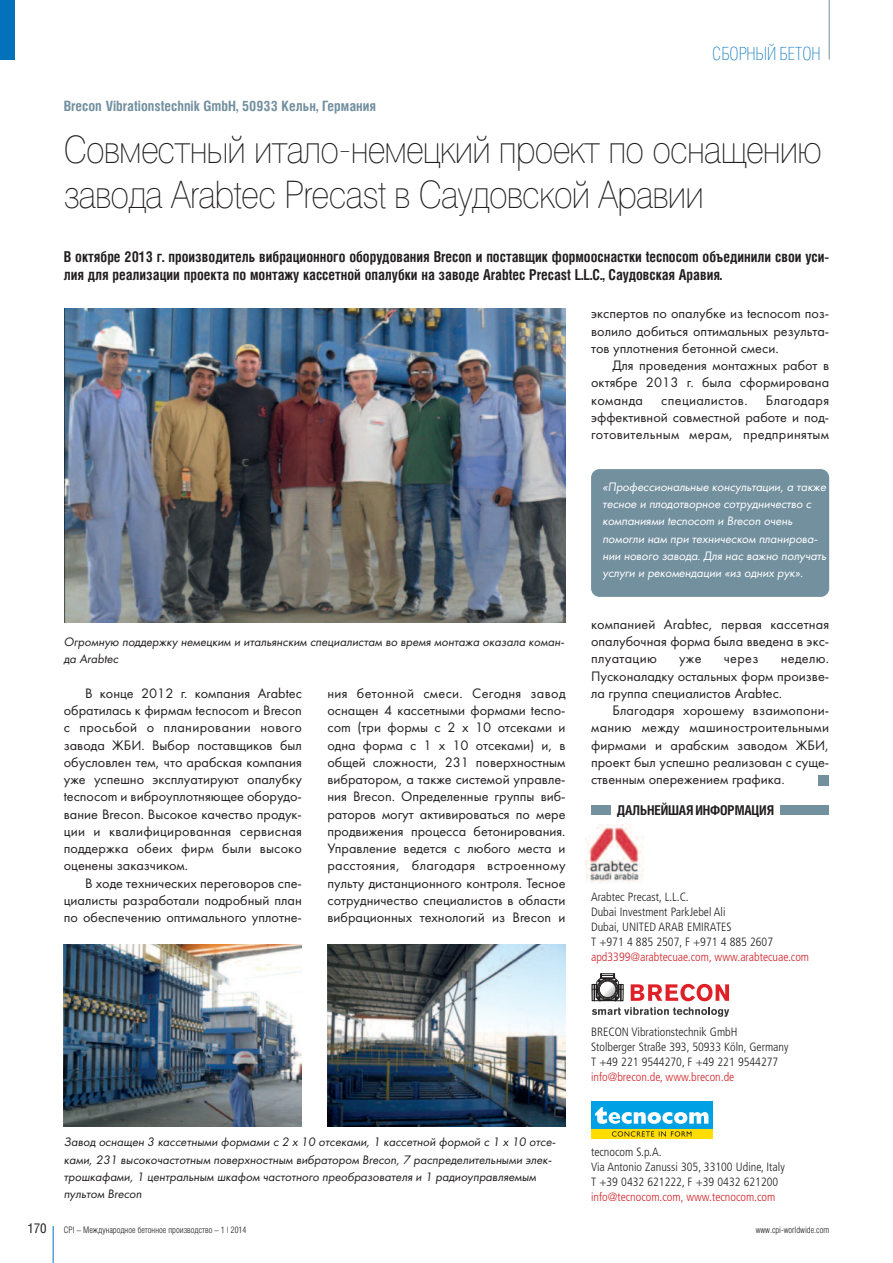
<style>
.page{position:relative;width:893px;height:1263px;background:#fff}
.page>*{position:absolute;margin:0;border:0;box-sizing:border-box;transform-origin:0 0}
.t1{font:100 37.5px/45px "Helios";letter-spacing:-.02em;color:#231f20;scale:.9 1}
.t2{font:100 18px "Helios Cond";color:#0372bb}
.t3{font:700 15px/18.8px "Helios Cond";color:#231f20;scale:.95 1}
.t4{font:14.25px/17.2px "Futura Book C";color:#231f20;text-align:justify}
.t5{font:14.25px "Futura Book C";letter-spacing:.025em;color:#231f20}
.t6{font:700 14.25px "Helios Cond";color:#73909f}
.t7{font:700 13.5px "Helios Cond";letter-spacing:-.01em;color:#231f20}
.t8{font:13.5px "Helios Cond";color:#231f20}
.t9{font:italic 12.75px/17.2px "Futura Book C";letter-spacing:-.005em;color:#231f20}
.t10{font:italic 12.75px/17.2px "Futura Book C";letter-spacing:-.01em;color:#fff}
.t11{font:300 condensed 12px/15px "Frutiger LT";color:#231f20}
.t12{font:300 9px "Helios Cond";color:#231f20}
.s1{color:#d1232a}
</style>
<div class="page">
<hr style="left:53px;top:1226px;width:1px;height:37px;background:#0372bb">
<hr style="left:829px;top:0;width:1px;height:60px;background:#73909f">
<div style="left:0;top:0;width:15px;height:60px;background:#0372bb"></div>
<img style="left:586px;top:824px;width:58px;height:59px">
<svg style="left:592px;top:973px;width:137px;height:44px"></svg>
<div style="left:591px;top:1101px;width:121px;height:28px;background:#00a1e4"></div>
<div style="left:591px;top:1129px;width:121px;height:10px;background:#ffdd01"></div>
<svg style="left:595px;top:1107px;width:113px;height:17px"></svg>
<svg style="left:612px;top:1131px;width:79px;height:5px"></svg>
<div style="left:591px;top:805px;width:19px;height:10px;background:#73909f"></div>
<div style="left:781px;top:805px;width:48px;height:10px;background:#73909f"></div>
<img style="left:65px;top:308px;width:501px;height:314px">
<img style="left:64px;top:944px;width:238px;height:182px">
<img style="left:327px;top:944px;width:239px;height:182px">
<div style="left:591px;top:469px;width:238px;height:128px;background:#73909f;border-radius:9px"></div>
<div style="left:819px;top:775px;width:10px;height:10px;background:#73909f"></div>
<p class="t6" style="left:64px;top:101px;width:314px">Brecon Vibrationstechnik GmbH, 50933 Кельн, Германия</p>
<p class="t2" style="left:712px;top:46px;width:110px">СБОРНЫЙ БЕТОН</p>
<p class="t1" style="left:64px;top:131px;width:844px">Совместный итало-немецкий проект по оснащению завода Arabtec Precast в Саудовской Аравии</p>
<p class="t3" style="left:64px;top:248px;width:807px">В октябре 2013 г. производитель вибрационного оборудования Brecon и поставщик формооснастки tecnocom объединили свои уси&shy;лия для реализации проекта по монтажу кассетной опалубки на заводе Arabtec Precast L.L.C., Саудовская Аравия.</p>
<p class="t4" style="left:591px;top:305px;width:240px">экспертов по опалубке из tecnocom поз-</p>
<p class="t4" style="left:591px;top:322px;width:240px">волило добиться оптимальных результа-</p>
<p class="t4" style="left:591px;top:339px;width:189px">тов уплотнения бетонной смеси.</p>
<p class="t4" style="left:612px;top:356px;width:218px">Для проведения монтажных работ в</p>
<p class="t4" style="left:591px;top:374px;width:240px">октябре 2013 г. была сформирована</p>
<p class="t5" style="left:591px;top:391px;width:54px">команда</p>
<p class="t5" style="left:661px;top:391px;width:88px">специалистов.</p>
<p class="t4" style="left:591px;top:391px;width:240px;text-indent:175px">Благодаря эффективной совместной работе и под&shy;готовительным мерам, предпринятым</p>
<p class="t9" style="left:64px;top:633px;width:502px">Огромную поддержку немецким и итальянским специалистам во время монтажа оказала коман&shy;да Arabtec</p>
<p class="t4" style="left:85px;top:684px;width:218px">В конце 2012 г. компания Arabtec</p>
<p class="t4" style="left:64px;top:701px;width:240px">обратилась к фирмам tecnocom и Brecon</p>
<p class="t5" style="left:64px;top:719px;width:240px">с просьбой о планировании нового</p>
<p class="t4" style="left:64px;top:736px;width:240px">завода ЖБИ. Выбор поставщиков был</p>
<p class="t4" style="left:64px;top:753px;width:240px">обусловлен тем, что арабская компания</p>
<p class="t4" style="left:64px;top:770px;width:240px">уже успешно эксплуатируют опалубку</p>
<p class="t4" style="left:64px;top:788px;width:240px">tecnocom и виброуплотняющее оборудо-</p>
<p class="t4" style="left:64px;top:805px;width:240px">вание Brecon. Высокое качество продук-</p>
<p class="t4" style="left:64px;top:822px;width:240px">ции и квалифицированная сервисная</p>
<p class="t4" style="left:64px;top:839px;width:240px">поддержка обеих фирм были высоко</p>
<p class="t4" style="left:64px;top:857px;width:126px">оценены заказчиком.</p>
<p class="t4" style="left:85px;top:874px;width:218px">В ходе технических переговоров спе-</p>
<p class="t4" style="left:64px;top:891px;width:240px">циалисты разработали подробный план</p>
<p class="t4" style="left:64px;top:908px;width:240px">по обеспечению оптимального уплотне-</p>
<p class="t4" style="left:327px;top:684px;width:240px">ния бетонной смеси. Сегодня завод оснащен 4 кассетными формами tecno&shy;com (три формы с 2 x 10 отсеками и одна форма с 1 x 10 отсеками) и, в общей сложности, 231 поверхностным вибратором, а также системой управле&shy;ния Brecon. Определенные группы виб&shy;раторов могут активироваться по мере продвижения процесса бетонирования.<br>Управление ведется с любого места и расстояния, благодаря встроенному пульту дистанционного контроля. Тесное сотрудничество специалистов в области вибрационных технологий из Brecon и</p>
<p class="t9" style="left:64px;top:1133px;width:493px">Завод оснащен 3 кассетными формами с 2 x 10 отсеками, 1 кассетной формой с 1 x 10 отсе&shy;ками, 231 высокочастотным поверхностным вибратором Brecon, 7 распределительными элек&shy;трошкафами, 1 центральным шкафом частотного преобразователя и 1 радиоуправляемым пультом Brecon</p>
<p class="t10" style="left:602px;top:478px;width:225px">«Профессиональные консультации, а также тесное и плодотворное сотрудничество с компаниями tecnocom и Brecon очень помогли нам при техническом планирова&shy;нии нового завода. Для нас важно получать услуги и рекомендации «из одних рук».</p>
<p class="t4" style="left:591px;top:615px;width:240px">компанией Arabtec, первая кассетная опалубочная форма была введена в экс&shy;плуатацию</p>
<p class="t4" style="left:679px;top:650px;width:24px">уже</p>
<p class="t4" style="left:724px;top:650px;width:36px">через</p>
<p class="t4" style="left:781px;top:650px;width:50px">неделю.</p>
<p class="t4" style="left:591px;top:667px;width:240px">Пусконаладку остальных форм произве-</p>
<p class="t4" style="left:591px;top:684px;width:193px">ла группа специалистов Arabtec.</p>
<p class="t4" style="left:612px;top:701px;width:218px">Благодаря хорошему взаимопони-</p>
<p class="t5" style="left:591px;top:719px;width:240px">манию между машиностроительными</p>
<p class="t4" style="left:591px;top:736px;width:240px">фирмами и арабским заводом ЖБИ,</p>
<p class="t4" style="left:591px;top:753px;width:240px">проект был успешно реализован с суще-</p>
<p class="t4" style="left:591px;top:770px;width:195px">ственным опережением графика.</p>
<p class="t7" style="left:617px;top:805px;width:159px">ДАЛЬНЕЙШАЯ ИНФОРМАЦИЯ</p>
<p class="t11" style="left:591px;top:891px;width:220px">Arabtec Precast, L.L.C.<br>Dubai Investment ParkJebel Ali<br>Dubai, UNITED ARAB EMIRATES<br>T +971 4 885 2507, F +971 4 885 2607 <span class="s1">apd3399@arabtecuae.com, www.arabtecuae.com</span></p>
<p class="t11" style="left:591px;top:1026px;width:199px">BRECON Vibrationstechnik GmbH<br>Stolberger Straße 393, 50933 Köln, Germany T +49 221 9544270, F +49 221 9544277 <span class="s1">info@brecon.de, www.brecon.de</span></p>
<p class="t11" style="left:591px;top:1146px;width:195px">tecnocom S.p.A.<br>Via Antonio Zanussi 305, 33100 Udine, Italy T +39 0432 621222, F +39 0432 621200 <span class="s1">info@tecnocom.com, www.tecnocom.com</span></p>
<p class="t8" style="left:27px;top:1223px;width:21px">170</p>
<p class="t12" style="left:64px;top:1226px;width:184px">CPI – Международное бетонное производство – 1 | 2014</p>
<p class="t12" style="left:756px;top:1226px;width:75px">www.cpi-worldwide.com</p>
</div>
